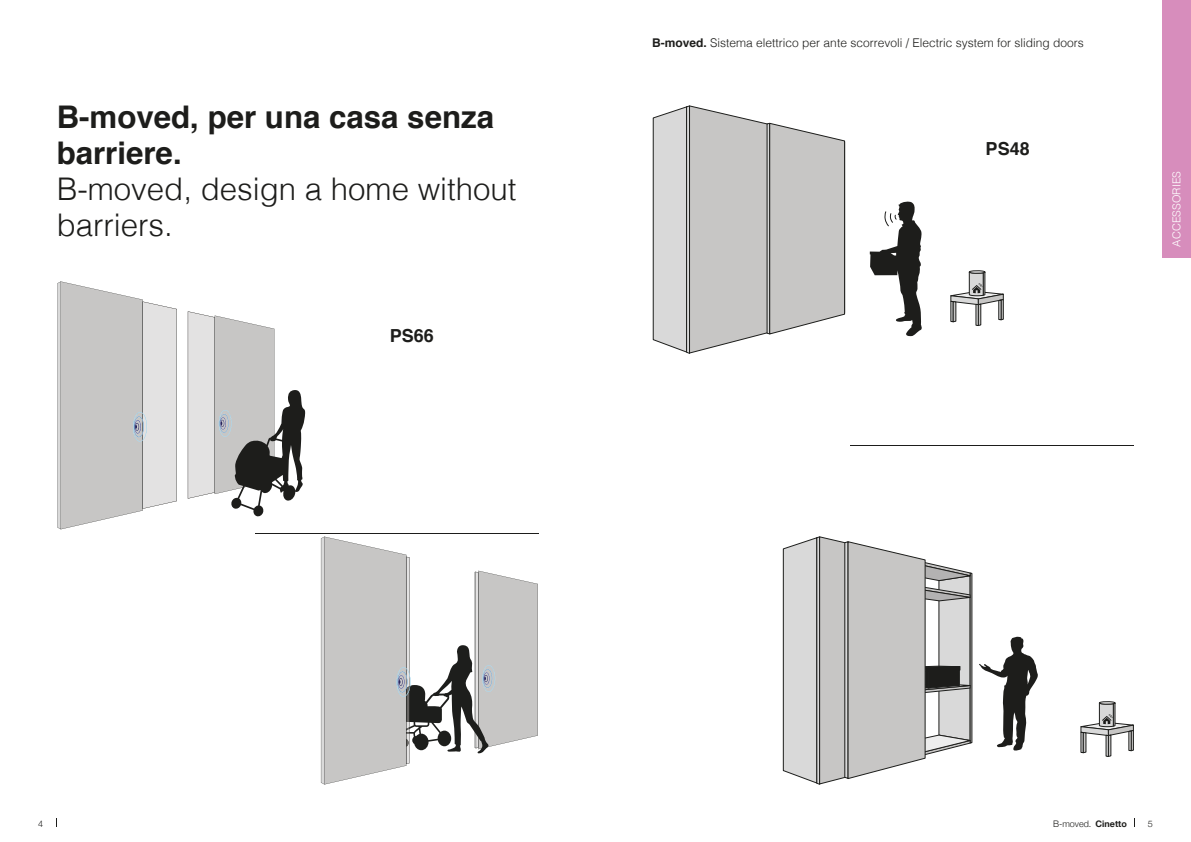
<style>
.page{position:relative;width:1191px;height:842px;background:#fff}
.page>*{position:absolute;margin:0;border:0;box-sizing:border-box;transform-origin:0 0}
.t1{font:300 31.2px/36px "Helvetica";color:#1d1d1b}
.t2{font:700 31.2px/36px "Helvetica";color:#1d1d1b}
.t3{font:700 18px "Helvetica";color:#1d1d1b}
.t4{font:300 12px "Helvetica";color:#1d1d1b}
.t5{font:300 11px "Helvetica";color:#fff}
.t6{font:300 9px "Helvetica Neue";color:#1d1d1b}
.s1{font-weight:700}
</style>
<div class="page">
<svg style="left:321px;top:537px;width:217px;height:247px"></svg>
<svg style="left:57px;top:281px;width:120px;height:248px;background:#d1d0d0"></svg>
<svg style="left:188px;top:311px;width:117px;height:206px"></svg>
<hr style="left:255px;top:533px;width:284px;height:1px;background:#1d1d1b">
<svg style="left:783px;top:536px;width:255px;height:249px"></svg>
<svg style="left:1080px;top:701px;width:53px;height:56px"></svg>
<svg style="left:653px;top:106px;width:192px;height:248px;background:#cbcaca"></svg>
<svg style="left:869px;top:201px;width:53px;height:135px"></svg>
<svg style="left:950px;top:270px;width:53px;height:56px"></svg>
<hr style="left:850px;top:445px;width:284px;height:1px;background:#1d1d1b">
<div style="left:1162px;top:0;width:29px;height:258px;background:#d78dbc"></div>
<h1 class="t2" style="left:57px;top:100px;width:439px">B-moved, per una casa senza barriere.</h1>
<h1 class="t1" style="left:57px;top:169px;width:461px">B-moved, design a home without barriers.</h1>
<h2 class="t3" style="left:390px;top:321px;width:46px">PS66</h2>
<p class="t4" style="left:652px;top:33px;width:433px"><span class="s1">B-moved.</span> Sistema elettrico per ante scorrevoli / Electric system for sliding doors</p>
<h2 class="t3" style="left:985px;top:134px;width:46px">PS48</h2>
<p class="t5" style="left:1167px;top:247px;width:77px;rotate:-90deg">ACCESSORIES</p>
<p class="t6" style="left:38px;top:816px;width:7px">4</p>
<p class="t6" style="left:1053px;top:816px;width:75px">B-moved. <span class="s1">Cinetto</span></p>
<p class="t6" style="left:1147px;top:816px;width:7px">5</p>
</div>
